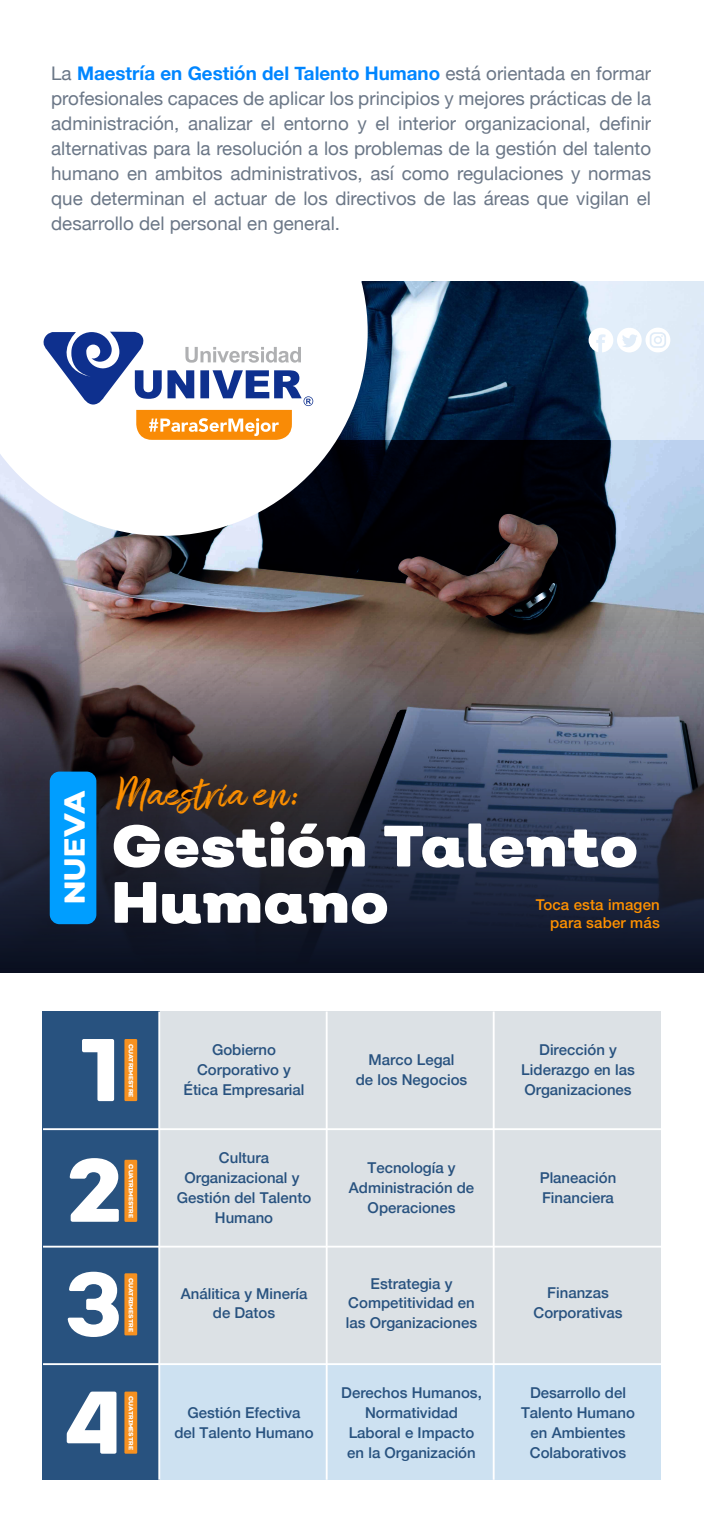
<style>
.page{position:relative;width:704px;height:1523px;background:#fff}
.page>*{position:absolute;margin:0;border:0;box-sizing:border-box;transform-origin:0 0}
.t1{font:900 58.12px/56.2px "Nutmeg";letter-spacing:.01em;color:#fff;scale:1.04 1}
.t2{font:43.75px "Amithen";color:#fc8f00}
.t3{font:800 28.62px "Nutmeg";letter-spacing:.025em;color:#fff;scale:1.04 1}
.t4{font:18.75px/25px "Helvetica Neue";color:#6b7787;text-align:justify}
.t5{font:500 15px/18px "Helvetica Neue LT Pro";letter-spacing:.01em;color:#ff9100;text-align:right}
.t6{font:500 14.94px/19.9px "Helvetica Neue";color:#28527f;text-align:center}
.t7{font:800 6.12px "Nutmeg";color:#fff;scale:1.04 1}
.s1{font-weight:700;color:#0086ff}
</style>
<div class="page">
<img style="left:367px;top:281px;width:336px;height:159px">
<img style="left:0;top:440px;width:703px;height:532px">
<svg style="left:588px;top:328px;width:82px;height:24px"></svg>
<div style="left:50px;top:771px;width:46px;height:153px;background:#009eff;border-radius:10px"></div>
<svg style="left:0;top:281px;width:367px;height:255px"></svg>
<svg style="left:42px;top:332px;width:271px;height:108px"></svg>
<div style="left:43px;top:1011px;width:117px;height:468px;background:#28527f"></div>
<div style="left:160px;top:1011px;width:500px;height:352px;background:#dce1e5"></div>
<div style="left:160px;top:1363px;width:500px;height:116px;background:#cde1f1"></div>
<hr style="left:158px;top:1011px;width:2px;height:468px;background:#fff">
<hr style="left:325px;top:1011px;width:2px;height:468px;background:#fff">
<hr style="left:492px;top:1011px;width:2px;height:468px;background:#fff">
<hr style="left:43px;top:1128px;width:617px;height:2px;background:#fff">
<hr style="left:43px;top:1245px;width:617px;height:2px;background:#fff">
<hr style="left:43px;top:1363px;width:617px;height:2px;background:#fff">
<svg style="left:82px;top:1039px;width:32px;height:62px"></svg>
<div style="left:124px;top:1039px;width:13px;height:62px;background:#f79120"></div>
<div style="left:124px;top:1159px;width:13px;height:62px;background:#f79120"></div>
<div style="left:124px;top:1273px;width:13px;height:62px;background:#f79120"></div>
<div style="left:124px;top:1391px;width:13px;height:62px;background:#f79120"></div>
<svg style="left:70px;top:1158px;width:49px;height:63px"></svg>
<svg style="left:68px;top:1271px;width:51px;height:66px"></svg>
<svg style="left:67px;top:1391px;width:49px;height:62px"></svg>
<p class="t4" style="left:51px;top:62px;width:601px">La <span class="s1">Maestría en Gestión del Talento Humano</span> está orientada en formar profesionales capaces de aplicar los principios y mejores prácticas de la administración, analizar el entorno y el interior organizacional, definir alternativas para la resolución a los problemas de la gestión del talento humano en ambitos administrativos, así como regulaciones y normas que determinan el actuar de los directivos de las áreas que vigilan el desarrollo del personal en general.</p>
<h3 class="t3" style="left:56px;top:904px;width:111px;rotate:-90deg">NUEVA</h3>
<h2 class="t2" style="left:116px;top:767px;width:185px">Maestría en:</h2>
<h1 class="t1" style="left:112px;top:818px;width:507px">Gestión Talento<br>Humano</h1>
<p class="t5" style="left:535px;top:896px;width:125px">Toca esta imagen para saber más</p>
<p class="t7" style="left:135px;top:1043px;width:53px;rotate:90deg">CUATRIMESTRE</p>
<p class="t7" style="left:135px;top:1164px;width:53px;rotate:90deg">CUATRIMESTRE</p>
<p class="t7" style="left:135px;top:1277px;width:53px;rotate:90deg">CUATRIMESTRE</p>
<p class="t7" style="left:135px;top:1396px;width:53px;rotate:90deg">CUATRIMESTRE</p>
<p class="t6" style="left:183px;top:1038px;width:122px">Gobierno<br>Corporativo y<br>Ética Empresarial</p>
<p class="t6" style="left:355px;top:1048px;width:113px">Marco Legal<br>de los Negocios</p>
<p class="t6" style="left:521px;top:1038px;width:115px">Dirección y<br>Liderazgo en las<br>Organizaciones</p>
<p class="t6" style="left:177px;top:1147px;width:136px">Cultura<br>Organizacional y<br>Gestión del Talento<br>Humano</p>
<p class="t6" style="left:348px;top:1157px;width:127px">Tecnología y<br>Administración de<br>Operaciones</p>
<p class="t6" style="left:539px;top:1167px;width:78px;text-align:left">Planeación<br>Financiera</p>
<p class="t6" style="left:181px;top:1282px;width:128px">Análitica y Minería de Datos</p>
<p class="t6" style="left:345px;top:1272px;width:133px">Estrategia y<br>Competitividad en las Organizaciones</p>
<p class="t6" style="left:533px;top:1282px;width:90px">Finanzas<br>Corporativas</p>
<p class="t6" style="left:174px;top:1401px;width:141px">Gestión Efectiva<br>del Talento Humano</p>
<p class="t6" style="left:341px;top:1381px;width:142px">Derechos Humanos,<br>Normatividad<br>Laboral e Impacto en la Organización</p>
<p class="t6" style="left:520px;top:1381px;width:115px">Desarrollo del<br>Talento Humano en Ambientes<br>Colaborativos</p>
</div>
